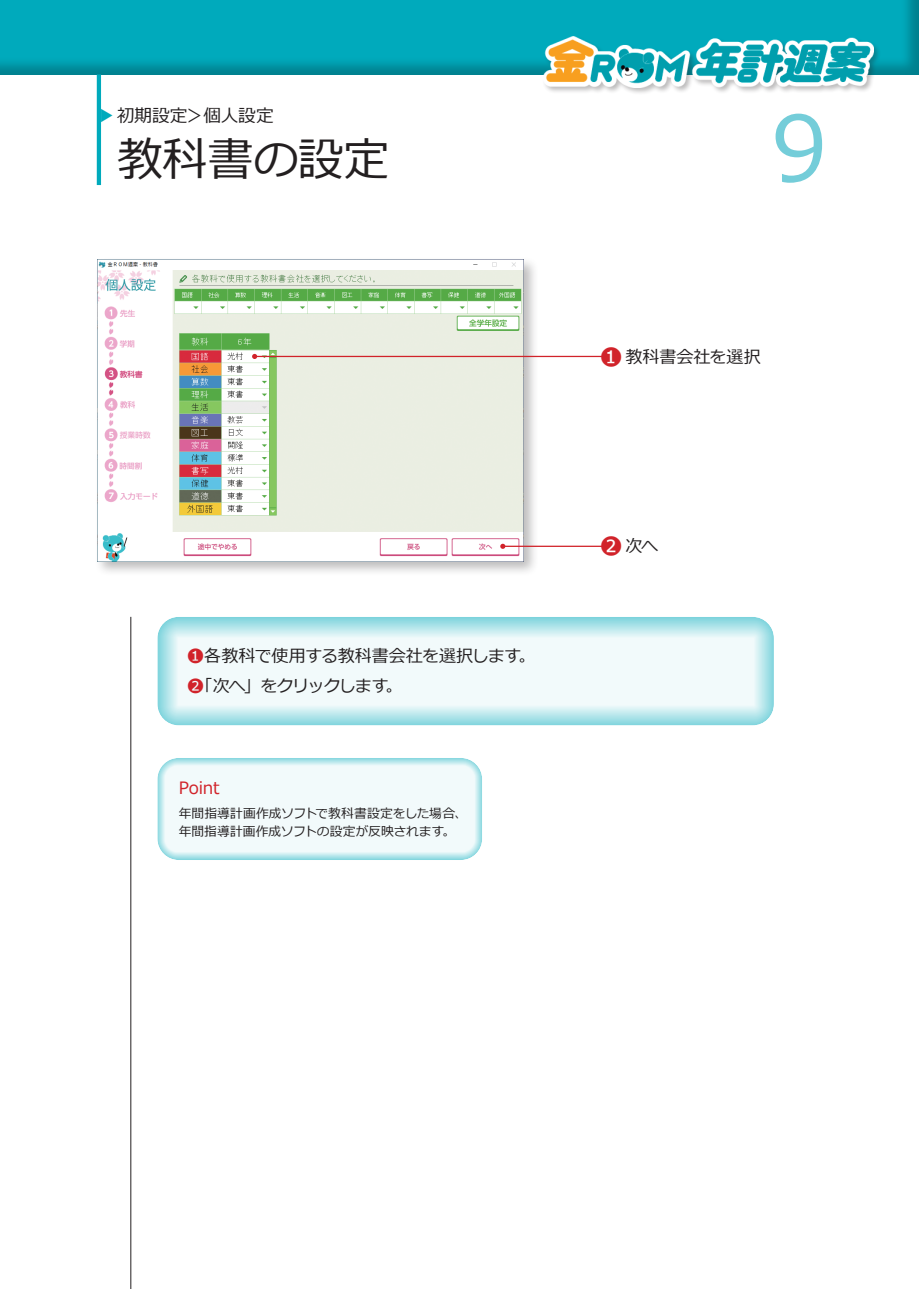
<style>
.page{position:relative;width:919px;height:1289px;background:#fff}
.page>*{position:absolute;margin:0;border:0;box-sizing:border-box;transform-origin:0 0}
.t1{font:90.3px "Meiryo UI";color:#74cdd9}
.t2{font:45.75px "Meiryo";letter-spacing:-.005em;color:#231f20}
.t3{font:17.7px "Meiryo";letter-spacing:-.005em;color:#231f20}
.t4{font:16.95px/30.6px "Meiryo";letter-spacing:-.025em;color:#231f20}
.t5{font:16.95px "Meiryo";color:#231f20}
.t6{font:16.95px "Meiryo";letter-spacing:-.01em;color:#d1232a}
.t7{font:12.75px/18.1px "Meiryo";letter-spacing:.005em;color:#231f20}
.s1{color:#00aabc}
.s2{color:#d1232a}
.s3{font-size:22.35px;color:#d1232a}
</style>
<div class="page">
<div style="left:0;top:0;width:918px;height:77px;background:#231f20;opacity:.28"></div>
<hr style="left:97px;top:77px;width:4px;height:106px;background:#00aabc">
<div style="left:542px;top:35px;width:339px;height:60px;background:#231f20;opacity:.3"></div>
<img style="left:543px;top:37px;width:330px;height:50px">
<div style="left:94px;top:256px;width:444px;height:320px;background:#231f20;opacity:.3"></div>
<img style="left:98px;top:259px;width:425px;height:302px">
<hr style="left:130px;top:617px;width:1px;height:671px;background:#231f20">
<div style="left:144px;top:607px;width:644px;height:120px;background:#fff;opacity:.95"></div>
<div style="left:149px;top:749px;width:342px;height:112px;background:#fff;opacity:.95"></div>
<hr style="left:254px;top:356px;width:349px;height:1px;background:#d1232a">
<svg style="left:252px;top:354px;width:5px;height:5px"></svg>
<hr style="left:503px;top:545px;width:102px;height:2px;background:#d1232a">
<svg style="left:500px;top:543px;width:5px;height:6px"></svg>
<h3 class="t3" style="left:97px;top:103px;width:178px"><span class="s1">▶</span> 初期設定＞個人設定</h3>
<h2 class="t2" style="left:117px;top:128px;width:274px">教科書の設定</h2>
<h3 class="t4" style="left:187px;top:641px;width:350px"><span class="s2">❶</span>各教科で使用する教科書会社を選択します。<br><span class="s2">❷</span>「次へ」をクリックします。</h3>
<h3 class="t6" style="left:179px;top:776px;width:42px">Point</h3>
<p class="t7" style="left:179px;top:805px;width:290px">年間指導計画作成ソフトで教科書設定をした場合、年間指導計画作成ソフトの設定が反映されます。</p>
<h1 class="t1" style="left:771px;top:86px;width:58px">9</h1>
<h3 class="t5" style="left:600px;top:345px;width:162px"><span class="s3">❶</span> 教科書会社を選択</h3>
<h3 class="t4" style="left:600px;top:531px;width:59px"><span class="s3">❷</span>次へ</h3>
</div>
